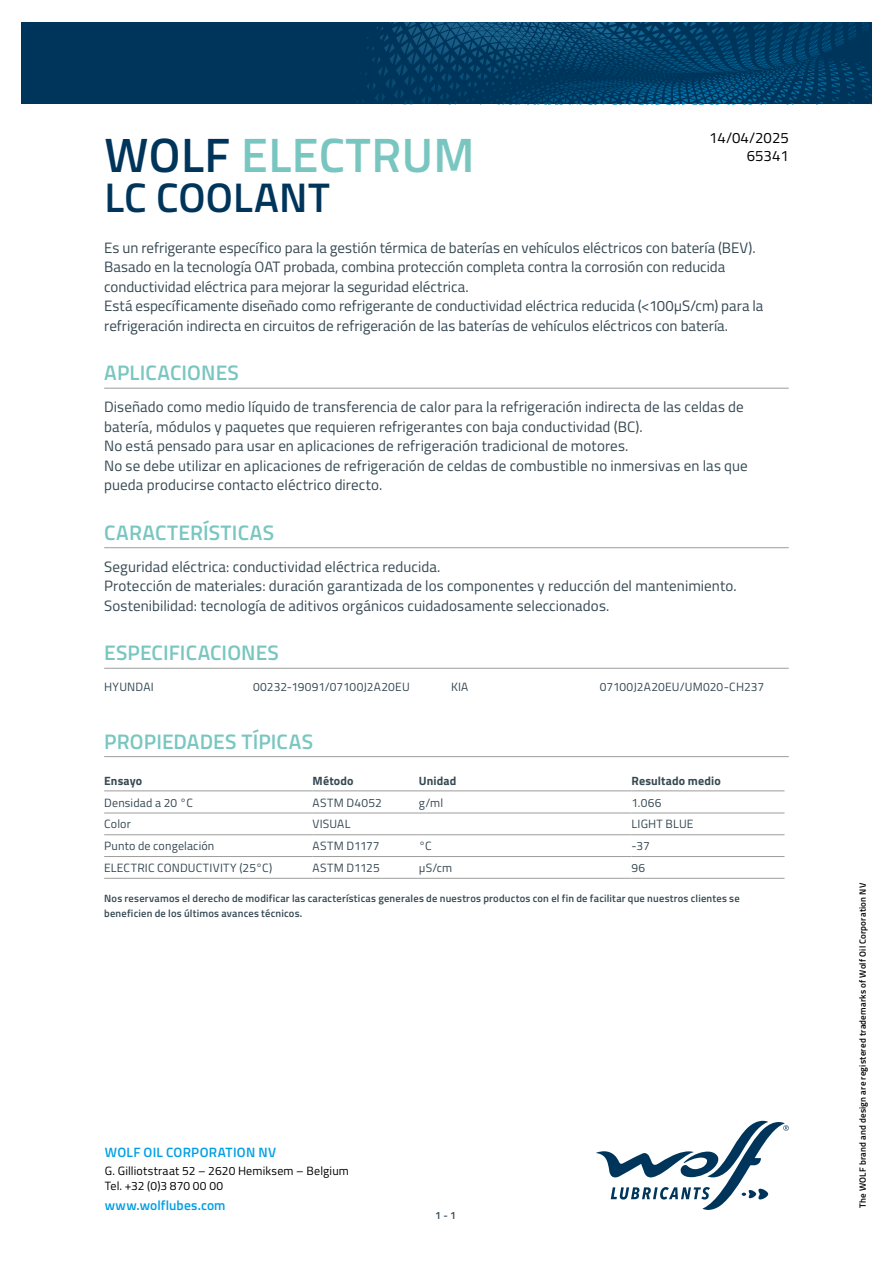
<style>
.page{position:relative;width:893px;height:1263px;background:#fff}
.page>*{position:absolute;margin:0;border:0;box-sizing:border-box;transform-origin:0 0}
.t1{font:600 48.3px "Titillium";letter-spacing:.01em;color:#79c6c0}
.t2{font:600 41.4px "Titillium";letter-spacing:.005em;color:#00355b}
.t3{font:600 21px "Titillium";letter-spacing:.005em;color:#79c6c0}
.t4{font:15px/19.5px "Titillium";letter-spacing:.005em;color:#364953}
.t5{font:15px/18px "Titillium";color:#000;text-align:right}
.t6{font:600 13.5px "Titillium";letter-spacing:.015em;color:#009fe3}
.t7{font:12px "Titillium";letter-spacing:.015em;color:#364953}
.t8{font:12px/14.4px "Titillium";letter-spacing:.015em;color:#000}
.t9{font:700 12px "Titillium";letter-spacing:.015em;color:#364953}
.t10{font:600 10.5px/15px "Titillium";letter-spacing:.02em;color:#364953}
.t11{font:600 9px "Titillium";letter-spacing:.025em;color:#000}
.s1{color:#00355b}
</style>
<div class="page">
<svg style="left:596px;top:1121px;width:193px;height:89px"></svg>
<svg style="left:21px;top:22px;width:851px;height:82px;background:#013b62"></svg>
<hr style="left:104px;top:388px;width:685px;height:1px;background:#9d9d9c">
<hr style="left:104px;top:547px;width:685px;height:1px;background:#9d9d9c">
<hr style="left:104px;top:668px;width:685px;height:1px;background:#9d9d9c">
<hr style="left:104px;top:756px;width:685px;height:1px;background:#9d9d9c">
<hr style="left:104px;top:790px;width:209px;height:1px;background:#9d9d9c">
<hr style="left:313px;top:790px;width:106px;height:1px;background:#9d9d9c">
<hr style="left:419px;top:790px;width:212px;height:1px;background:#9d9d9c">
<hr style="left:631px;top:790px;width:153px;height:1px;background:#9d9d9c">
<hr style="left:104px;top:813px;width:209px;height:1px;background:#9d9d9c">
<hr style="left:313px;top:813px;width:106px;height:1px;background:#9d9d9c">
<hr style="left:419px;top:813px;width:212px;height:1px;background:#9d9d9c">
<hr style="left:631px;top:813px;width:153px;height:1px;background:#9d9d9c">
<hr style="left:104px;top:834px;width:209px;height:1px;background:#9d9d9c">
<hr style="left:313px;top:834px;width:106px;height:1px;background:#9d9d9c">
<hr style="left:419px;top:834px;width:212px;height:1px;background:#9d9d9c">
<hr style="left:631px;top:834px;width:153px;height:1px;background:#9d9d9c">
<hr style="left:104px;top:856px;width:209px;height:1px;background:#9d9d9c">
<hr style="left:313px;top:856px;width:106px;height:1px;background:#9d9d9c">
<hr style="left:419px;top:856px;width:212px;height:1px;background:#9d9d9c">
<hr style="left:631px;top:856px;width:153px;height:1px;background:#9d9d9c">
<hr style="left:104px;top:878px;width:209px;height:1px;background:#9d9d9c">
<hr style="left:313px;top:878px;width:106px;height:1px;background:#9d9d9c">
<hr style="left:419px;top:878px;width:212px;height:1px;background:#9d9d9c">
<hr style="left:631px;top:878px;width:153px;height:1px;background:#9d9d9c">
<p class="t5" style="left:709px;top:128px;width:81px">14/04/2025<br>65341</p>
<h1 class="t1" style="left:104px;top:118px;width:372px"><span class="s1">WOLF</span> ELECTRUM</h1>
<h2 class="t2" style="left:104px;top:166px;width:227px">LC COOLANT</h2>
<p class="t4" style="left:104px;top:237px;width:661px">Es un refrigerante específico para la gestión térmica de baterías en vehículos eléctricos con batería (BEV).<br>Basado en la tecnología OAT probada, combina protección completa contra la corrosión con reducida conductividad eléctrica para mejorar la seguridad eléctrica.<br>Está específicamente diseñado como refrigerante de conductividad eléctrica reducida (&lt;100µS/cm) para la refrigeración indirecta en circuitos de refrigeración de las baterías de vehículos eléctricos con batería.</p>
<h3 class="t3" style="left:104px;top:357px;width:136px">APLICACIONES</h3>
<p class="t4" style="left:104px;top:397px;width:645px">Diseñado como medio líquido de transferencia de calor para la refrigeración indirecta de las celdas de batería, módulos y paquetes que requieren refrigerantes con baja conductividad (BC).<br>No está pensado para usar en aplicaciones de refrigeración tradicional de motores.<br>No se debe utilizar en aplicaciones de refrigeración de celdas de combustible no inmersivas en las que pueda producirse contacto eléctrico directo.</p>
<h3 class="t3" style="left:104px;top:516px;width:171px">CARACTERÍSTICAS</h3>
<p class="t4" style="left:104px;top:556px;width:634px">Seguridad eléctrica: conductividad eléctrica reducida.<br>Protección de materiales: duración garantizada de los componentes y reducción del mantenimiento.<br>Sostenibilidad: tecnología de aditivos orgánicos cuidadosamente seleccionados.</p>
<h3 class="t3" style="left:104px;top:637px;width:176px">ESPECIFICACIONES</h3>
<p class="t7" style="left:104px;top:678px;width:51px">HYUNDAI</p>
<p class="t7" style="left:253px;top:678px;width:158px">00232-19091/07100J2A20EU</p>
<p class="t7" style="left:451px;top:678px;width:19px">KIA</p>
<p class="t7" style="left:600px;top:678px;width:166px">07100J2A20EU/UM020-CH237</p>
<h3 class="t3" style="left:104px;top:725px;width:210px">PROPIEDADES TÍPICAS</h3>
<p class="t9" style="left:104px;top:771px;width:40px">Ensayo</p>
<p class="t9" style="left:313px;top:771px;width:43px">Método</p>
<p class="t9" style="left:419px;top:771px;width:39px">Unidad</p>
<p class="t9" style="left:631px;top:771px;width:91px">Resultado medio</p>
<p class="t7" style="left:104px;top:794px;width:90px">Densidad a 20 °C</p>
<p class="t7" style="left:313px;top:794px;width:71px">ASTM D4052</p>
<p class="t7" style="left:419px;top:794px;width:26px">g/ml</p>
<p class="t7" style="left:631px;top:794px;width:32px">1.066</p>
<p class="t7" style="left:104px;top:815px;width:28px">Color</p>
<p class="t7" style="left:313px;top:815px;width:39px">VISUAL</p>
<p class="t7" style="left:631px;top:815px;width:64px">LIGHT BLUE</p>
<p class="t7" style="left:104px;top:837px;width:112px">Punto de congelación</p>
<p class="t7" style="left:313px;top:837px;width:69px">ASTM D1177</p>
<p class="t7" style="left:419px;top:837px;width:14px">°C</p>
<p class="t7" style="left:631px;top:837px;width:20px">-37</p>
<p class="t7" style="left:104px;top:859px;width:170px">ELECTRIC CONDUCTIVITY (25°C)</p>
<p class="t7" style="left:313px;top:859px;width:69px">ASTM D1125</p>
<p class="t7" style="left:419px;top:859px;width:35px">µS/cm</p>
<p class="t7" style="left:631px;top:859px;width:15px">96</p>
<p class="t10" style="left:104px;top:890px;width:637px">Nos reservamos el derecho de modificar las características generales de nuestros productos con el fin de facilitar que nuestros clientes se beneficien de los últimos avances técnicos.</p>
<p class="t6" style="left:105px;top:1142px;width:173px">WOLF OIL CORPORATION NV</p>
<p class="t8" style="left:105px;top:1163px;width:246px">G. Gilliotstraat 52 – 2620 Hemiksem – Belgium<br>Tel. +32 (0)3 870 00 00</p>
<p class="t6" style="left:105px;top:1195px;width:122px">www.wolflubes.com</p>
<p class="t10" style="left:435px;top:1207px;width:22px">1 - 1</p>
<p class="t11" style="left:856px;top:1208px;width:326px;rotate:-90deg">The WOLF brand and design are registered trademarks of Wolf Oil Corporation NV</p>
</div>
